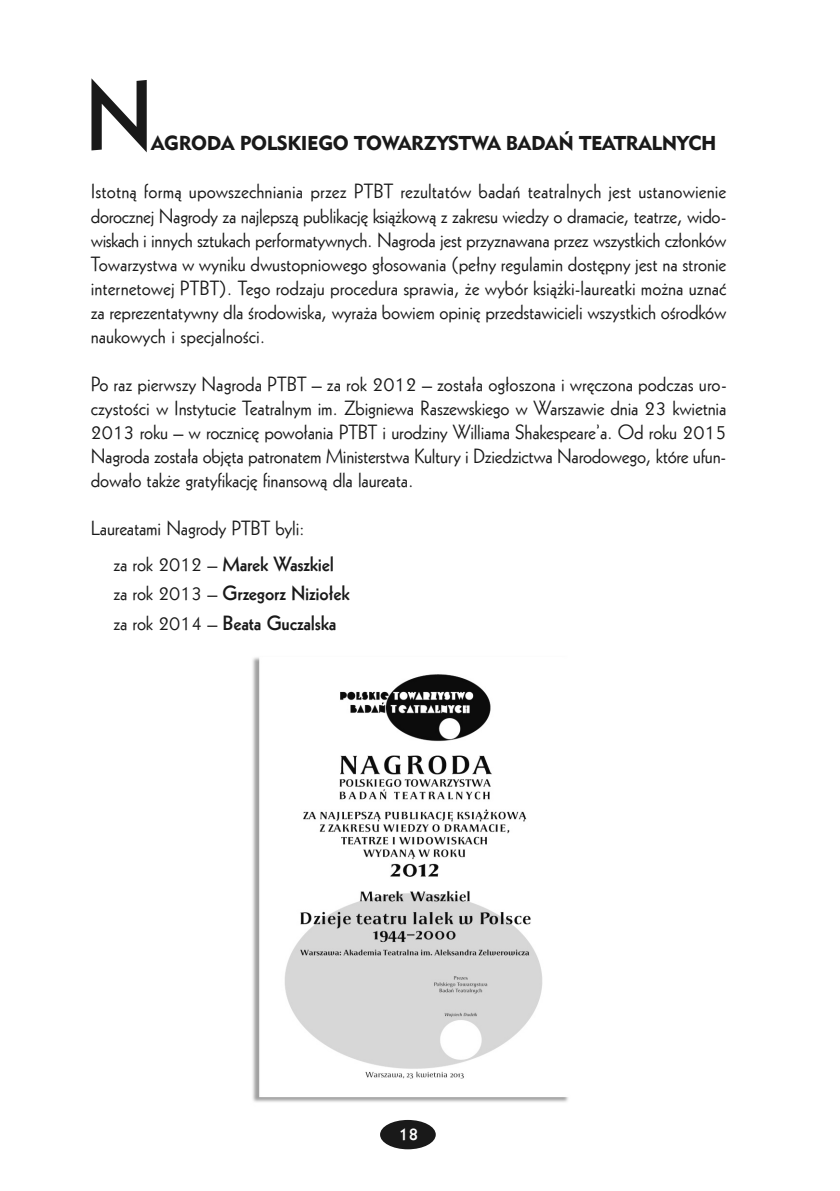
<style>
.page{position:relative;width:840px;height:1191px;background:#fff}
.page>*{position:absolute;margin:0;border:0;box-sizing:border-box;transform-origin:0 0}
.t1{font:700 96px "Geometric 231 EU";color:#191919}
.t2{font:20px/24px "Geometric 231 EU";letter-spacing:-.01em;color:#191919;text-align:justify}
.t3{font:700 20px/29.6px "Geometric 231 EU";letter-spacing:-.01em;color:#191919}
.t4{font:20px "Geometric 415 Blk EU";letter-spacing:-.015em;color:#191919}
.t5{font:700 18px "Geometric 231 EU";color:#fff}
.s1{font-weight:700}
.s2{font-weight:400}
</style>
<div class="page">
<img style="left:252px;top:657px;width:316px;height:445px">
<div style="left:380px;top:1120px;width:55px;height:29px;background:#191919;border-radius:50%"></div>
<h1 class="t1" style="left:84px;top:52px;width:71px">N</h1>
<p class="t4" style="left:151px;top:131px;width:566px">AGRODA POLSKIEGO TOWARZYSTWA BADAŃ TEATRALNYCH</p>
<p class="t2" style="left:91px;top:179px;width:637px">Istotną formą upowszechniania przez PTBT rezultatów badań teatralnych jest ustanowienie dorocznej Nagrody za najlepszą publikację książkową z zakresu wiedzy o dramacie, teatrze, wido&shy;wiskach i innych sztukach performatywnych. Nagroda jest przyznawana przez wszystkich członków Towarzystwa w wyniku dwustopniowego głosowania (pełny regulamin dostępny jest na stronie internetowej PTBT). Tego rodzaju procedura sprawia, że wybór książki-laureatki można uznać za reprezentatywny dla środowiska, wyraża bowiem opinię przedstawicieli wszystkich ośrodków naukowych i specjalności.</p>
<p class="t2" style="left:91px;top:371px;width:637px">Po raz pierwszy Nagroda PTBT – za rok 2012 – została ogłoszona i wręczona podczas uro&shy;czystości w Instytucie Teatralnym im. Zbigniewa Raszewskiego w Warszawie dnia 23 kwietnia 2013 roku – w rocznicę powołania PTBT i urodziny Williama Shakespeare’a. Od roku 2015<br>Nagroda została objęta patronatem Ministerstwa Kultury i Dziedzictwa Narodowego, które ufun&shy;dowało także gratyfikację finansową dla laureata.</p>
<p class="t2" style="left:113px;top:509px;width:222px;line-height:36px;text-indent:-23px">Laureatami Nagrody PTBT byli:<br>za rok 2012 – <span class="s1">Marek Waszkiel</span></p>
<p class="t3" style="left:113px;top:578px;width:238px"><span class="s2">za rok 2013 –</span> Grzegorz Niziołek <span class="s2">za rok 2014 –</span> Beata Guczalska</p>
<p class="t5" style="left:398px;top:1122px;width:22px">18</p>
</div>
